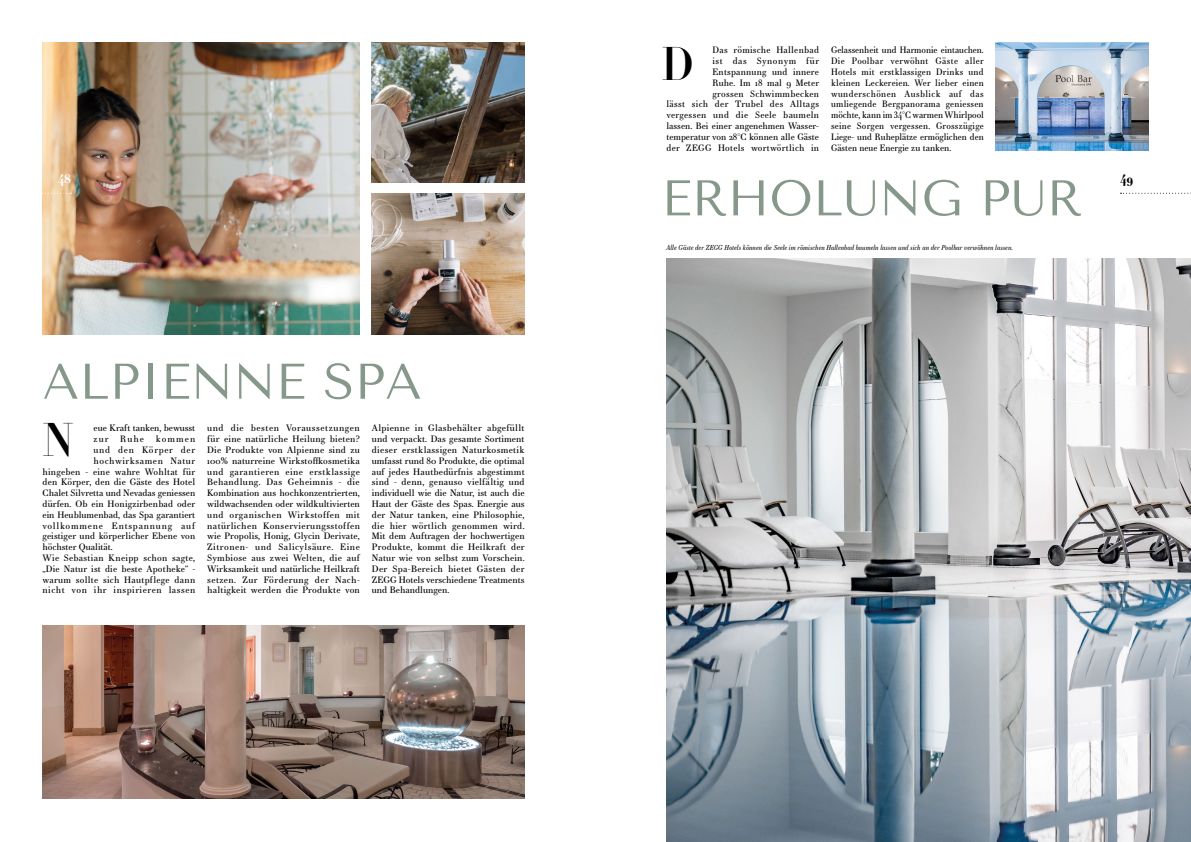
<style>
.page{position:relative;width:1191px;height:842px;background:#fff}
.page>*{position:absolute;margin:0;border:0;box-sizing:border-box;transform-origin:0 0}
.t1{font:50px "Tenor Sans";color:#86988a}
.t2{font:45px "Essonnes Headline";color:#000}
.t3{font:700 12px "Essonnes Text";color:#fff}
.t4{font:700 12px "Essonnes Text";color:#000}
.t5{font:9px/10.8px "Essonnes Text";letter-spacing:.02em;color:#000;text-align:justify}
.t6{font:9px/10.8px "Essonnes Text";letter-spacing:.02em;color:#000;text-align:justify;scale:.95 1}
.t7{font:9px/10.8px "Essonnes Text";color:#000}
.t8{font:9px "Essonnes Text";letter-spacing:.06em;color:#000}
.t9{font:9px "Essonnes Text";letter-spacing:.085em;color:#000}
.t10{font:9px "Essonnes Text";letter-spacing:.065em;color:#000}
.t11{font:9px "Essonnes Text";letter-spacing:.07em;color:#000}
.t12{font:italic 7px "Essonnes Text";color:#000;scale:.87 1}
</style>
<div class="page">
<img style="left:43px;top:43px;width:317px;height:291px">
<img style="left:372px;top:43px;width:152px;height:140px">
<img style="left:372px;top:194px;width:152px;height:140px">
<img style="left:43px;top:626px;width:481px;height:173px">
<img style="left:995px;top:43px;width:153px;height:108px">
<img style="left:666px;top:259px;width:525px;height:583px">
<svg style="left:1120px;top:193px;width:71px;height:1px"></svg>
<svg style="left:42px;top:193px;width:29px;height:1px"></svg>
<p class="t5" style="left:666px;top:45px;width:154px;text-align:right">Das römische Hallenbad<br>ist das Synonym für<br>Entspannung und innere<br>Ruhe. Im 18 mal 9 Meter<br>grossen Schwimmbecken<br>lässt sich der Trubel des Alltags vergessen und die Seele baumeln lassen. Bei einer angenehmen Wasser&shy;temperatur von 28°C können alle Gäste der ZEGG Hotels wortwörtlich in</p>
<p class="t6" style="left:831px;top:45px;width:162px">Gelassenheit und Harmonie eintauchen.<br>Die Poolbar verwöhnt Gäste aller Hotels mit erstklassigen Drinks und kleinen Leckereien. Wer lieber einen wunderschönen Ausblick auf das umliegende Bergpanorama geniessen möchte, kann im 34°C warmen Whirlpool seine Sorgen vergessen. Grosszügige Liege- und Ruheplätze ermöglichen den Gästen neue Energie zu tanken.</p>
<h2 class="t2" style="left:661px;top:32px;width:34px">D</h2>
<h3 class="t3" style="left:58px;top:170px;width:15px">48</h3>
<h3 class="t4" style="left:1120px;top:170px;width:15px">49</h3>
<h1 class="t1" style="left:661px;top:169px;width:422px">ERHOLUNG PUR</h1>
<h1 class="t1" style="left:43px;top:353px;width:381px">ALPIENNE SPA</h1>
<h2 class="t2" style="left:43px;top:409px;width:33px">N</h2>
<p class="t7" style="left:94px;top:423px;width:103px">eue Kraft tanken, bewusst zur</p>
<p class="t5" style="left:207px;top:423px;width:154px">und die besten Voraussetzungen für eine natürliche Heilung bieten?<br>Die Produkte von Alpienne sind zu 100% naturreine Wirkstoffkosmetika und garantieren eine erstklassige Behandlung. Das Geheimnis - die Kombination aus hochkonzentrierten, wildwachsenden oder wildkultivierten und organischen Wirkstoffen mit natürlichen Konservierungsstoffen wie Propolis, Honig, Glycin Derivate, Zitronen- und Salicylsäure. Eine Symbiose aus zwei Welten, die auf Wirksamkeit und natürliche Heilkraft setzen. Zur Förderung der Nach&shy;haltigkeit werden die Produkte von</p>
<p class="t5" style="left:372px;top:423px;width:154px">Alpienne in Glasbehälter abgefüllt und verpackt. Das gesamte Sortiment dieser erstklassigen Naturkosmetik umfasst rund 80 Produkte, die optimal auf jedes Hautbedürfnis abgestimmt sind - denn, genauso vielfältig und individuell wie die Natur, ist auch die Haut der Gäste des Spas. Energie aus der Natur tanken, eine Philosophie, die hier wörtlich genommen wird.<br>Mit dem Auftragen der hochwertigen Produkte, kommt die Heilkraft der Natur wie von selbst zum Vorschein.<br>Der Spa-Bereich bietet Gästen der ZEGG Hotels verschiedene Treatments und Behandlungen.</p>
<p class="t5" style="left:120px;top:433px;width:25px">Ruhe</p>
<p class="t5" style="left:156px;top:433px;width:41px">kommen</p>
<p class="t11" style="left:94px;top:443px;width:103px">und den Körper der</p>
<p class="t10" style="left:94px;top:454px;width:103px">hochwirksamen Natur</p>
<p class="t5" style="left:43px;top:466px;width:154px">hingeben - eine wahre Wohltat für</p>
<p class="t5" style="left:43px;top:477px;width:154px">den Körper, den die Gäste des Hotel</p>
<p class="t7" style="left:43px;top:487px;width:154px">Chalet Silvretta und Nevadas geniessen</p>
<p class="t5" style="left:43px;top:498px;width:154px">dürfen. Ob ein Honigzirbenbad oder</p>
<p class="t7" style="left:43px;top:509px;width:154px">ein Heublumenbad, das Spa garantiert</p>
<p class="t9" style="left:43px;top:519px;width:154px">vollkommene Entspannung auf</p>
<p class="t5" style="left:43px;top:531px;width:154px">geistiger und körperlicher Ebene von</p>
<p class="t7" style="left:43px;top:541px;width:72px">höchster Qualität.</p>
<p class="t5" style="left:43px;top:552px;width:154px">Wie Sebastian Kneipp schon sagte,</p>
<p class="t5" style="left:43px;top:563px;width:154px">„Die Natur ist die beste Apotheke“ -</p>
<p class="t5" style="left:43px;top:574px;width:154px">warum sollte sich Hautpflege dann</p>
<p class="t8" style="left:43px;top:584px;width:154px">nicht von ihr inspirieren lassen</p>
<p class="t12" style="left:666px;top:242px;width:400px">Alle Gäste der ZEGG Hotels können die Seele im römischen Hallenbad baumeln lassen und sich an der Poolbar verwöhnen lassen.</p>
</div>
